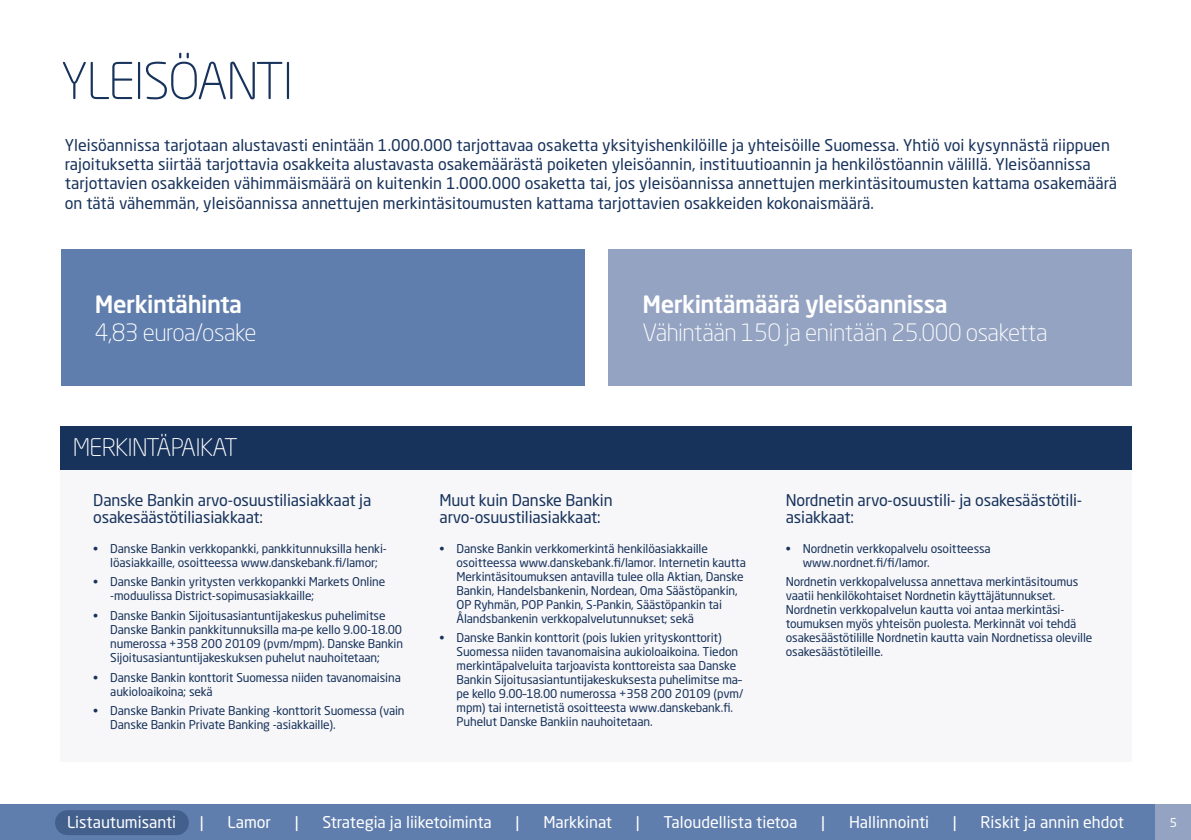
<style>
.page{position:relative;width:1191px;height:840px;background:#fff}
.page>*{position:absolute;margin:0;border:0;box-sizing:border-box;transform-origin:0 0}
.t1{font:300 50px "Neo Sans W1 G";letter-spacing:-.03em;color:#17325b}
.t2{font:300 24px "Neo Sans W1 G";letter-spacing:-.03em;color:#fff}
.t3{font:300 23.6px "Neo Sans W1 G";letter-spacing:-.02em;color:#fff}
.t4{font:500 23.6px "Neo Sans W1 G";letter-spacing:-.02em;color:#fff}
.t5{font:16px/19.2px "Neo Sans W1 G";color:#17325b}
.t6{font:16px "Neo Sans W1 G";color:#fff}
.t7{font:12px/14px "Neo Sans W1 G";letter-spacing:-.01em;color:#17325b}
.t8{font:12px "Neo Sans W1 G";color:#fff}
</style>
<div class="page">
<div style="left:61px;top:249px;width:523px;height:137px;background:#607ead"></div>
<div style="left:608px;top:249px;width:524px;height:137px;background:#94a3c2"></div>
<div style="left:61px;top:426px;width:1071px;height:43px;background:#17325b"></div>
<div style="left:0;top:804px;width:1191px;height:35px;background:#607ead"></div>
<div style="left:55px;top:809px;width:134px;height:25px;background:#43608d;border-radius:12px"></div>
<div style="left:1156px;top:804px;width:35px;height:35px;background:#94a3c2"></div>
<h1 class="t1" style="left:61px;top:50px;width:234px">YLEISÖANTI</h1>
<p class="t5" style="left:65px;top:135px;width:1053px">Yleisöannissa tarjotaan alustavasti enintään 1.000.000 tarjottavaa osaketta yksityishenkilöille ja yhteisöille Suomessa. Yhtiö voi kysynnästä riippuen rajoituksetta siirtää tarjottavia osakkeita alustavasta osakemäärästä poiketen yleisöannin, instituutioannin ja henkilöstöannin välillä. Yleisöannissa tarjottavien osakkeiden vähimmäismäärä on kuitenkin 1.000.000 osaketta tai, jos yleisöannissa annettujen merkintäsitoumusten kattama osakemäärä on tätä vähemmän, yleisöannissa annettujen merkintäsitoumusten kattama tarjottavien osakkeiden kokonaismäärä.</p>
<h3 class="t4" style="left:95px;top:289px;width:149px">Merkintähinta</h3>
<h3 class="t3" style="left:95px;top:318px;width:163px">4,83 euroa/osake</h3>
<h2 class="t2" style="left:73px;top:432px;width:166px">MERKINTÄPAIKAT</h2>
<h3 class="t5" style="left:93px;top:492px;width:279px;line-height:16px">Danske Bankin arvo-osuustiliasiakkaat ja osakesäästötiliasiakkaat:</h3>
<p class="t7" style="left:110px;top:540px;width:278px;text-indent:-17px">• Danske Bankin verkkopankki, pankkitunnuksilla henki&shy;löasiakkaille, osoitteessa www.danskebank.fi/lamor;</p>
<p class="t7" style="left:110px;top:574px;width:276px;text-indent:-17px">• Danske Bankin yritysten verkkopankki Markets Online -moduulissa District-sopimusasiakkaille;</p>
<p class="t7" style="left:110px;top:608px;width:294px;text-indent:-17px">• Danske Bankin Sijoitusasiantuntijakeskus puhelimitse Danske Bankin pankkitunnuksilla ma–pe kello 9.00-18.00 numerossa +358 200 20109 (pvm/mpm). Danske Bankin Sijoitusasiantuntijakeskuksen puhelut nauhoitetaan;</p>
<p class="t7" style="left:110px;top:669px;width:292px;text-indent:-17px">• Danske Bankin konttorit Suomessa niiden tavanomaisina aukioloaikoina; sekä</p>
<p class="t7" style="left:110px;top:703px;width:296px;text-indent:-17px">• Danske Bankin Private Banking -konttorit Suomessa (vain<br>Danske Bankin Private Banking -asiakkaille).</p>
<h3 class="t4" style="left:642px;top:289px;width:307px">Merkintämäärä yleisöannissa</h3>
<h3 class="t3" style="left:642px;top:318px;width:407px">Vähintään 150 ja enintään 25.000 osaketta</h3>
<h3 class="t5" style="left:439px;top:492px;width:175px;line-height:16px">Muut kuin Danske Bankin arvo-osuustiliasiakkaat:</h3>
<p class="t7" style="left:456px;top:540px;width:291px;text-indent:-17px">• Danske Bankin verkkomerkintä henkilöasiakkaille osoitteessa www.danskebank.fi/lamor. Internetin kautta Merkintäsitoumuksen antavilla tulee olla Aktian, Danske Bankin, Handelsbankenin, Nordean, Oma Säästöpankin, OP Ryhmän, POP Pankin, S-Pankin, Säästöpankin tai Ålandsbankenin verkkopalvelutunnukset; sekä</p>
<p class="t7" style="left:456px;top:630px;width:288px;text-indent:-17px">• Danske Bankin konttorit (pois lukien yrityskonttorit)<br>Suomessa niiden tavanomaisina aukioloaikoina. Tiedon merkintäpalveluita tarjoavista konttoreista saa Danske Bankin Sijoitusasiantuntijakeskuksesta puhelimitse ma– pe kello 9.00–18.00 numerossa +358 200 20109 (pvm/ mpm) tai internetistä osoitteesta www.danskebank.fi.<br>Puhelut Danske Bankiin nauhoitetaan.</p>
<h3 class="t5" style="left:785px;top:492px;width:298px;line-height:16px">Nordnetin arvo-osuustili- ja osakesäästötili&shy;asiakkaat:</h3>
<p class="t7" style="left:803px;top:540px;width:189px;text-indent:-17px">• Nordnetin verkkopalvelu osoitteessa www.nordnet.fi/fi/lamor.</p>
<p class="t7" style="left:785px;top:574px;width:308px">Nordnetin verkkopalvelussa annettava merkintäsitoumus vaatii henkilökohtaiset Nordnetin käyttäjätunnukset.<br>Nordnetin verkkopalvelun kautta voi antaa merkintäsi&shy;toumuksen myös yhteisön puolesta. Merkinnät voi tehdä osakesäästötilille Nordnetin kautta vain Nordnetissa oleville osakesäästötileille.</p>
<h3 class="t6" style="left:67px;top:811px;width:111px">Listautumisanti</h3>
<h3 class="t6" style="left:200px;top:811px;width:5px">|</h3>
<h3 class="t6" style="left:228px;top:811px;width:45px">Lamor</h3>
<h3 class="t6" style="left:295px;top:811px;width:5px">|</h3>
<h3 class="t6" style="left:322px;top:811px;width:171px">Strategia ja liiketoiminta</h3>
<h3 class="t6" style="left:515px;top:811px;width:5px">|</h3>
<h3 class="t6" style="left:543px;top:811px;width:70px">Markkinat</h3>
<h3 class="t6" style="left:636px;top:811px;width:5px">|</h3>
<h3 class="t6" style="left:663px;top:811px;width:135px">Taloudellista tietoa</h3>
<h3 class="t6" style="left:821px;top:811px;width:5px">|</h3>
<h3 class="t6" style="left:849px;top:811px;width:82px">Hallinnointi</h3>
<h3 class="t6" style="left:953px;top:811px;width:5px">|</h3>
<h3 class="t6" style="left:980px;top:811px;width:145px">Riskit ja annin ehdot</h3>
<p class="t8" style="left:1169px;top:814px;width:9px">5</p>
</div>
